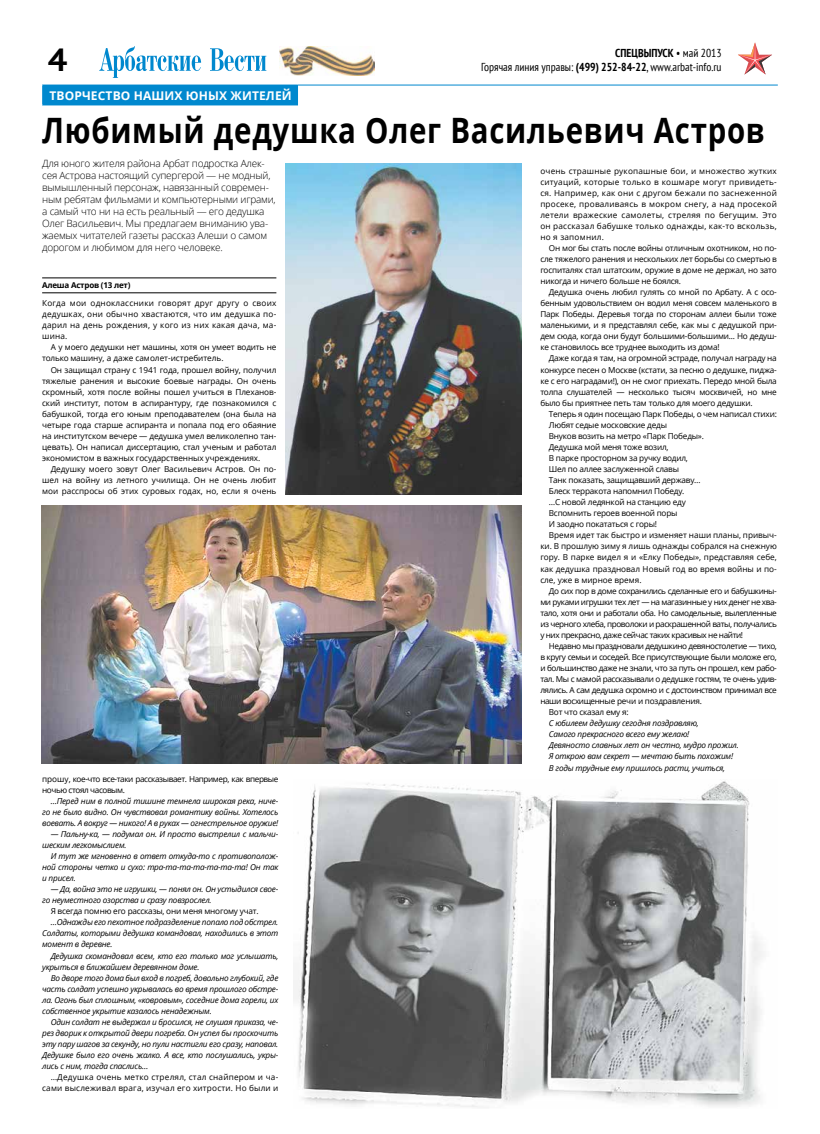
<style>
.page{position:relative;width:820px;height:1134px;background:#fff}
.page>*{position:absolute;margin:0;border:0;box-sizing:border-box;transform-origin:0 0}
.t1{font:700 35px "Open Sans";letter-spacing:.025em;color:#000;scale:.84 1}
.t2{font:700 32px "PT Sans Caption";color:#000}
.t3{font:700 12px "Open Sans";letter-spacing:.01em;color:#fff}
.t4{font:condensed 11.5px/13.8px "PT Sans";color:#000;text-align:right}
.t5{font:300 10px/12px "Open Sans";letter-spacing:-.02em;color:#000}
.t6{font:8.2px/11.1px "Open Sans";letter-spacing:-.025em;color:#000;text-align:justify}
.t7{font:italic 8.2px/11.1px "Open Sans";letter-spacing:-.025em;color:#000;text-align:justify}
.t8{font:8.2px/11.1px "Open Sans";letter-spacing:-.05em;color:#000}
.t9{font:8.2px "Open Sans";color:#000}
.t10{font:8.2px/11.1px "Open Sans";letter-spacing:.025em;color:#000;text-align:right}
.t11{font:700 8px "Open Sans";letter-spacing:-.025em;color:#000}
.s1{font-weight:700}
</style>
<div class="page">
<svg style="left:99px;top:46px;width:102px;height:32px"></svg>
<svg style="left:210px;top:48px;width:56px;height:23px"></svg>
<img style="left:279px;top:46px;width:96px;height:29px">
<svg style="left:738px;top:42px;width:33px;height:33px"></svg>
<hr style="left:42px;top:277px;width:234px;height:1px;background:#000">
<hr style="left:42px;top:293px;width:234px;height:1px;background:#000">
<div style="left:43px;top:85px;width:254px;height:20px;background:#0088ce"></div>
<svg style="left:42px;top:86px;width:1px;height:18px"></svg>
<hr style="left:42px;top:85px;width:255px;height:1px;background:#0088ce">
<hr style="left:42px;top:104px;width:256px;height:1px;background:#0088ce">
<svg style="left:297px;top:86px;width:1px;height:18px"></svg>
<hr style="left:297px;top:85px;width:480px;height:1px;background:#0088ce">
<img style="left:285px;top:164px;width:236px;height:330px">
<img style="left:42px;top:505px;width:479px;height:258px">
<img style="left:293px;top:781px;width:470px;height:326px">
<h2 class="t2" style="left:48px;top:38px;width:20px">4</h2>
<h3 class="t4" style="left:481px;top:46px;width:242px"><span class="s1">СПЕЦВЫПУСК</span> • май 2013<br>Горячая линия управы: <span class="s1">(499) 252-84-22</span>, www.arbat-info.ru</h3>
<h3 class="t3" style="left:49px;top:87px;width:9px">Тво</h3>
<h3 class="t3" style="left:74px;top:87px;width:70px">рчество наш</h3>
<h3 class="t3" style="left:164px;top:87px;width:129px">их юн ых жителей</h3>
<h1 class="t1" style="left:42px;top:106px;width:861px">Любимый дедушка Олег Васильевич Астров</h1>
<p class="t5" style="left:42px;top:157px;width:235px">Для юного жителя района Арбат подростка Алек&shy;сея Астрова настоящий супергерой — не модный, вымышленный персонаж, навязанный современ&shy;ным ребятам фильмами и компьютерными играми, а самый что ни на есть реальный — его дедушка Олег Васильевич. Мы предлагаем вниманию ува&shy;жаемых читателей газеты рассказ Алеши о самом дорогом и любимом для него человеке.</p>
<p class="t11" style="left:42px;top:279px;width:90px">Алеша Астров (13 лет)</p>
<p class="t6" style="left:42px;top:297px;width:236px">Когда мои одноклассники говорят друг другу о своих дедушках, они обычно хвастаются, что им дедушка по&shy;дарил на день рождения, у кого из них какая дача, ма&shy;шина.</p>
<p class="t6" style="left:42px;top:342px;width:236px;text-indent:9px">А у моего дедушки нет машины, хотя он умеет водить не только машину, а даже самолет-истребитель.</p>
<p class="t6" style="left:42px;top:364px;width:236px;text-indent:9px">Он защищал страну с 1941 года, прошел войну, получил тяжелые ранения и высокие боевые награды. Он очень скромный, хотя после войны пошел учиться в Плеханов&shy;ский институт, потом в аспирантуру, где познакомился с бабушкой, тогда его юным преподавателем (она была на четыре года старше аспиранта и попала под его обаяние на институтском вечере — дедушка умел великолепно тан&shy;цевать). Он написал диссертацию, стал ученым и работал экономистом в важных государственных учреждениях.</p>
<p class="t6" style="left:42px;top:463px;width:236px;text-indent:9px">Дедушку моего зовут Олег Васильевич Астров. Он по&shy;шел на войну из летного училища. Он не очень любит мои расспросы об этих суровых годах, но, если я очень</p>
<p class="t8" style="left:42px;top:773px;width:238px">прошу, кое-что все-таки рассказывает. Например, как впервые ночью стоял часовым.</p>
<p class="t7" style="left:42px;top:795px;width:238px;text-indent:9px">…Перед ним в полной тишине темнела широкая река, ниче&shy;го не было видно. Он чувствовал романтику войны. Хотелось воевать. А вокруг — никого! А в руках — огнестрельное оружие!</p>
<p class="t7" style="left:42px;top:828px;width:237px;text-indent:9px">— Пальну-ка, — подумал он. И просто выстрелил с мальчи&shy;шеским легкомыслием.</p>
<p class="t7" style="left:42px;top:850px;width:237px;text-indent:9px">И тут же мгновенно в ответ откуда-то с противополож&shy;ной стороны четко и сухо: тра-та-та-та-та-та-та! Он так и присел.</p>
<p class="t7" style="left:42px;top:883px;width:237px;text-indent:9px">— Да, война это не игрушки, — понял он. Он устыдился свое&shy;го неуместного озорства и сразу повзрослел.</p>
<p class="t6" style="left:51px;top:905px;width:209px">Я всегда помню его рассказы, они меня многому учат.</p>
<p class="t7" style="left:42px;top:916px;width:237px;text-indent:9px">…Однажды его пехотное подразделение попало под обстрел.<br>Солдаты, которыми дедушка командовал, находились в этот момент в деревне.</p>
<p class="t7" style="left:42px;top:950px;width:237px;text-indent:8px">Дедушка скомандовал всем, кто его только мог услышать, укрыться в ближайшем деревянном доме.</p>
<p class="t7" style="left:42px;top:972px;width:238px;text-indent:9px">Во дворе того дома был вход в погреб, довольно глубокий, где часть солдат успешно укрывалась во время прошлого обстре&shy;ла. Огонь был сплошным, «ковровым», соседние дома горели, их собственное укрытие казалось ненадежным.</p>
<p class="t7" style="left:42px;top:1016px;width:237px;text-indent:9px">Один солдат не выдержал и бросился, не слушая приказа, че&shy;рез дворик к открытой двери погреба. Он успел бы проскочить эту пару шагов за секунду, но пули настигли его сразу, наповал.<br>Дедушке было его очень жалко. А все, кто послушались, укры&shy;лись с ним, тогда спаслись…</p>
<p class="t10" style="left:42px;top:1071px;width:238px">…Дедушка очень метко стрелял, стал снайпером и ча&shy;сами выслеживал врага, изучал его хитрости. Но были и</p>
<p class="t6" style="left:540px;top:165px;width:238px">очень страшные рукопашные бои, и множество жутких ситуаций, которые только в кошмаре могут привидеть&shy;ся. Например, как они с другом бежали по заснеженной просеке, проваливаясь в мокром снегу, а над просекой летели вражеские самолеты, стреляя по бегущим. Это он рассказал бабушке только однажды, как-то вскользь, но я запомнил.</p>
<p class="t6" style="left:540px;top:242px;width:238px;text-indent:9px">Он мог бы стать после войны отличным охотником, но по&shy;сле тяжелого ранения и нескольких лет борьбы со смертью в госпиталях стал штатским, оружие в доме не держал, но зато никогда и ничего больше не боялся.</p>
<p class="t6" style="left:540px;top:286px;width:238px;text-indent:9px">Дедушка очень любил гулять со мной по Арбату. А с осо&shy;бенным удовольствием он водил меня совсем маленького в Парк Победы. Деревья тогда по сторонам аллеи были тоже маленькими, и я представлял себе, как мы с дедушкой при&shy;дем сюда, когда они будут большими-большими... Но дедуш&shy;ке становилось все труднее выходить из дома!</p>
<p class="t6" style="left:540px;top:353px;width:238px;text-indent:9px">Даже когда я там, на огромной эстраде, получал награду на конкурсе песен о Москве (кстати, за песню о дедушке, пиджа&shy;ке с его наградами!), он не смог приехать. Передо мной была толпа слушателей — несколько тысяч москвичей, но мне было бы приятнее петь там только для моего дедушки.</p>
<p class="t6" style="left:548px;top:408px;width:229px">Теперь я один посещаю Парк Победы, о чем написал стихи:</p>
<p class="t6" style="left:548px;top:419px;width:120px">Любят седые московские деды</p>
<p class="t6" style="left:548px;top:430px;width:157px">Внуков возить на метро «Парк Победы».</p>
<p class="t6" style="left:548px;top:441px;width:121px">Дедушка мой меня тоже возил,</p>
<p class="t6" style="left:548px;top:452px;width:140px">В парке просторном за ручку водил,</p>
<p class="t6" style="left:548px;top:463px;width:132px">Шел по аллее заслуженной славы</p>
<p class="t6" style="left:548px;top:474px;width:153px">Танк показать, защищавший державу…</p>
<p class="t6" style="left:548px;top:485px;width:137px">Блеск терракота напомнил Победу.</p>
<p class="t6" style="left:548px;top:496px;width:138px">…С новой ледянкой на станцию еду</p>
<p class="t6" style="left:548px;top:507px;width:130px">Вспомнить героев военной поры</p>
<p class="t6" style="left:548px;top:518px;width:110px">И заодно покататься с горы!</p>
<p class="t9" style="left:548px;top:530px;width:229px">Время идет так быстро и изменяет наши планы, привыч-</p>
<p class="t9" style="left:540px;top:541px;width:238px">ки. В прошлую зиму я лишь однажды собрался на снежную</p>
<p class="t9" style="left:540px;top:552px;width:238px">гору. В парке видел я и «Елку Победы», представляя себе,</p>
<p class="t9" style="left:540px;top:563px;width:238px">как дедушка праздновал Новый год во время войны и по-</p>
<p class="t9" style="left:540px;top:574px;width:103px">сле, уже в мирное время.</p>
<p class="t8" style="left:548px;top:585px;width:229px">До сих пор в доме сохранились сделанные его и бабушкины-</p>
<p class="t8" style="left:540px;top:596px;width:238px">ми руками игрушки тех лет — на магазинные у них денег не хва-</p>
<p class="t8" style="left:540px;top:607px;width:238px">тало, хотя они и работали оба. Но самодельные, вылепленные</p>
<p class="t8" style="left:540px;top:618px;width:238px">из черного хлеба, проволоки и раскрашенной ваты, получались</p>
<p class="t8" style="left:540px;top:629px;width:204px">у них прекрасно, даже сейчас таких красивых не найти!</p>
<p class="t8" style="left:548px;top:640px;width:229px">Недавно мы праздновали дедушкино девяностолетие — тихо,</p>
<p class="t8" style="left:540px;top:651px;width:238px">в кругу семьи и соседей. Все присутствующие были моложе его,</p>
<p class="t8" style="left:540px;top:662px;width:238px">и большинство даже не знали, что за путь он прошел, кем рабо-</p>
<p class="t8" style="left:540px;top:673px;width:238px">тал. Мы с мамой рассказывали о дедушке гостям, те очень удив-</p>
<p class="t8" style="left:540px;top:684px;width:238px">лялись. А сам дедушка скромно и с достоинством принимал все</p>
<p class="t6" style="left:540px;top:695px;width:163px">наши восхищенные речи и поздравления.</p>
<p class="t6" style="left:548px;top:706px;width:81px">Вот что сказал ему я:</p>
<p class="t7" style="left:548px;top:717px;width:191px;text-align:left">С юбилеем дедушку сегодня поздравляю,<br>Самого прекрасного всего ему желаю!<br>Девяносто славных лет он честно, мудро прожил.<br>Я открою вам секрет — мечтаю быть похожим!<br>В годы трудные ему пришлось расти, учиться,</p>
</div>
